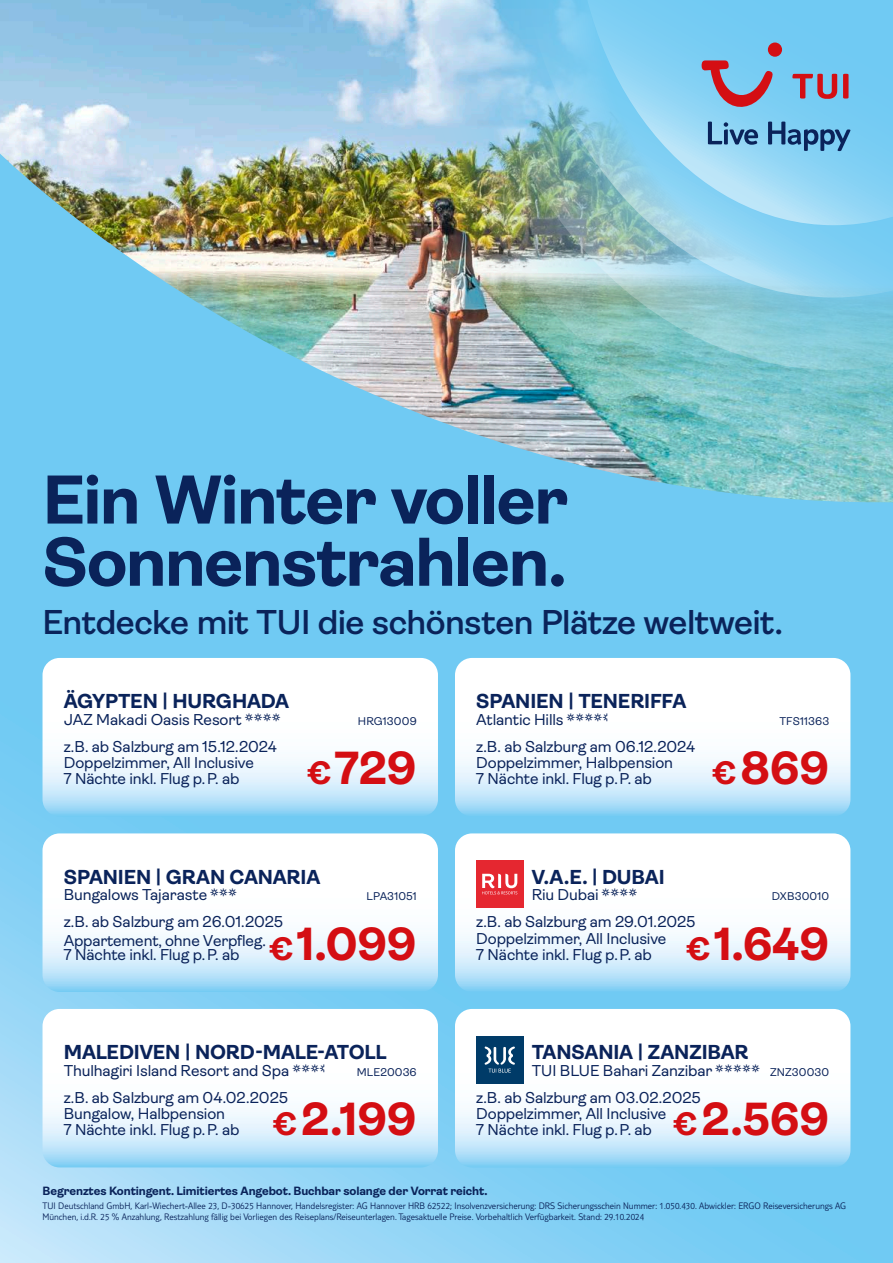
<style>
.page{position:relative;width:893px;height:1263px;background:#fff}
.page>*{position:absolute;margin:0;border:0;box-sizing:border-box;transform-origin:0 0}
.t1{font:700 69.15px/62.2px "Ambit";letter-spacing:-.025em;color:#0a235a}
.t2{font:700 46.5px "Ambit";letter-spacing:-.01em;color:#d40e13}
.t3{font:600 34.5px "Ambit";letter-spacing:-.02em;color:#0a235a}
.t4{font:700 20.25px "Ambit";letter-spacing:-.01em;color:#0a235a}
.t5{font:15.75px/16.4px "Ambit";letter-spacing:-.01em;color:#0a235a}
.t6{font:700 12px "Ambit";letter-spacing:-.01em;color:#0a235a}
.t7{font:11.25px "Ambit";letter-spacing:.01em;color:#0a235a}
.t8{font:300 9.75px/11.7px "TUI Type";color:#0a235a}
.s1{font-size:32.55px}
.s2{font-weight:700;font-size:32.55px;color:#d40e13}
.s3{font-weight:700;font-size:46.5px;color:#d40e13}
</style>
<div class="page">
<img style="left:0;top:0;width:318px;height:141px">
<svg style="left:342px;top:0;width:58px;height:141px;background:#accfe9"></svg>
<svg style="left:400px;top:0;width:58px;height:141px;background:#bed9ee"></svg>
<svg style="left:458px;top:0;width:58px;height:141px;background:#a1ceec"></svg>
<svg style="left:516px;top:0;width:59px;height:141px;background:#81c5e4"></svg>
<svg style="left:575px;top:0;width:318px;height:141px;background:#7ccdf2"></svg>
<div style="left:768px;top:43px;width:14px;height:14px;background:#d40e13;border-radius:50%"></div>
<svg style="left:702px;top:60px;width:148px;height:81px;background:#80a5c6"></svg>
<img style="left:0;top:141px;width:893px;height:1122px">
<svg style="left:43px;top:658px;width:395px;height:158px"></svg>
<svg style="left:455px;top:658px;width:395px;height:158px"></svg>
<svg style="left:43px;top:833px;width:395px;height:159px"></svg>
<svg style="left:455px;top:833px;width:395px;height:159px"></svg>
<svg style="left:43px;top:1009px;width:395px;height:158px"></svg>
<svg style="left:455px;top:1009px;width:395px;height:158px"></svg>
<div style="left:476px;top:860px;width:47px;height:47px;background:#e52730"></div>
<svg style="left:482px;top:874px;width:35px;height:20px"></svg>
<div style="left:476px;top:1036px;width:47px;height:47px;background:#003b68"></div>
<svg style="left:484px;top:1046px;width:31px;height:27px"></svg>
<svg style="left:567px;top:713px;width:40px;height:8px"></svg>
<svg style="left:293px;top:1064px;width:31px;height:8px"></svg>
<svg style="left:716px;top:1064px;width:44px;height:8px"></svg>
<h1 class="t1" style="left:43px;top:469px;width:527px">Ein Winter voller<br>Sonnenstrahlen.</h1>
<h3 class="t3" style="left:43px;top:603px;width:742px">Entdecke mit TUI die schönsten Plätze weltweit.</h3>
<p class="t4" style="left:64px;top:690px;width:227px">ÄGYPTEN | HURGHADA</p>
<p class="t5" style="left:64px;top:711px;width:219px">JAZ Makadi Oasis Resort ✔</p>
<p class="t7" style="left:358px;top:715px;width:60px">HRG13009</p>
<p class="t5" style="left:64px;top:738px;width:215px">z.B. ab Salzburg am 15.12.2024<br>Doppelzimmer, All Inclusive<br>7 Nächte inkl. Flug p.P. ab</p>
<h2 class="t2" style="left:307px;top:743px;width:111px"><span class="s1">€</span>729</h2>
<p class="t4" style="left:64px;top:866px;width:258px">SPANIEN | GRAN CANARIA</p>
<p class="t5" style="left:64px;top:887px;width:175px">Bungalows Tajaraste ✓</p>
<p class="t7" style="left:367px;top:890px;width:52px">LPA31051</p>
<p class="t5" style="left:64px;top:913px;width:221px;line-height:18.6px">z.B. ab Salzburg am 26.01.2025<br>Appartement, ohne Verpfleg.</p>
<p class="t5" style="left:64px;top:946px;width:354px">7 Nächte inkl. Flug p.P. ab <span class="s2">€</span><span class="s3">1.099</span></p>
<p class="t4" style="left:64px;top:1041px;width:324px">MALEDIVEN | NORD-MALE-ATOLL</p>
<p class="t5" style="left:64px;top:1062px;width:227px">Thulhagiri Island Resort and Spa</p>
<p class="t7" style="left:357px;top:1065px;width:61px">MLE20036</p>
<p class="t5" style="left:64px;top:1089px;width:354px">z.B. ab Salzburg am 04.02.2025<br>Bungalow, Halbpension<br>7 Nächte inkl. Flug p.P. ab <span class="s2">€</span><span class="s3">2.199</span></p>
<p class="t4" style="left:476px;top:690px;width:212px">SPANIEN | TENERIFFA</p>
<p class="t5" style="left:476px;top:711px;width:89px">Atlantic Hills</p>
<p class="t7" style="left:779px;top:715px;width:51px">TFS11363</p>
<p class="t5" style="left:476px;top:738px;width:221px">z.B. ab Salzburg am 06.12.2024<br>Doppelzimmer, Halbpension<br>7 Nächte inkl. Flug p.P. ab</p>
<h2 class="t2" style="left:712px;top:743px;width:118px"><span class="s1">€</span>869</h2>
<p class="t4" style="left:532px;top:866px;width:134px">V.A.E. | DUBAI</p>
<p class="t5" style="left:532px;top:887px;width:108px">Riu Dubai ✔</p>
<p class="t7" style="left:772px;top:890px;width:59px">DXB30010</p>
<p class="t5" style="left:476px;top:914px;width:354px">z.B. ab Salzburg am 29.01.2025<br>Doppelzimmer, All Inclusive<br>7 Nächte inkl. Flug p.P. ab <span class="s2">€</span><span class="s3">1.649</span></p>
<p class="t4" style="left:532px;top:1041px;width:218px">TANSANIA | ZANZIBAR</p>
<p class="t5" style="left:532px;top:1062px;width:182px">TUI BLUE Bahari Zanzibar</p>
<p class="t7" style="left:770px;top:1065px;width:60px">ZNZ30030</p>
<p class="t5" style="left:476px;top:1089px;width:354px">z.B. ab Salzburg am 03.02.2025<br>Doppelzimmer, All Inclusive<br>7 Nächte inkl. Flug p.P. ab <span class="s2">€</span><span class="s3">2.569</span></p>
<p class="t6" style="left:43px;top:1184px;width:446px">Begrenztes Kontingent. Limitiertes Angebot. Buchbar solange der Vorrat reicht.</p>
<p class="t8" style="left:43px;top:1199px;width:805px">TUI Deutschland GmbH, Karl-Wiechert-Allee 23, D-30625 Hannover, Handelsregister: AG Hannover HRB 62522; Insolvenzversicherung: DRS Sicherungsschein Nummer: 1.050.430. Abwickler: ERGO Reiseversicherungs AG<br>München, i.d.R. 25 % Anzahlung, Restzahlung fällig bei Vorliegen des Reiseplans/Reiseunterlagen. Tagesaktuelle Preise. Vorbehaltlich Verfügbarkeit. Stand: 29.10.2024</p>
</div>
